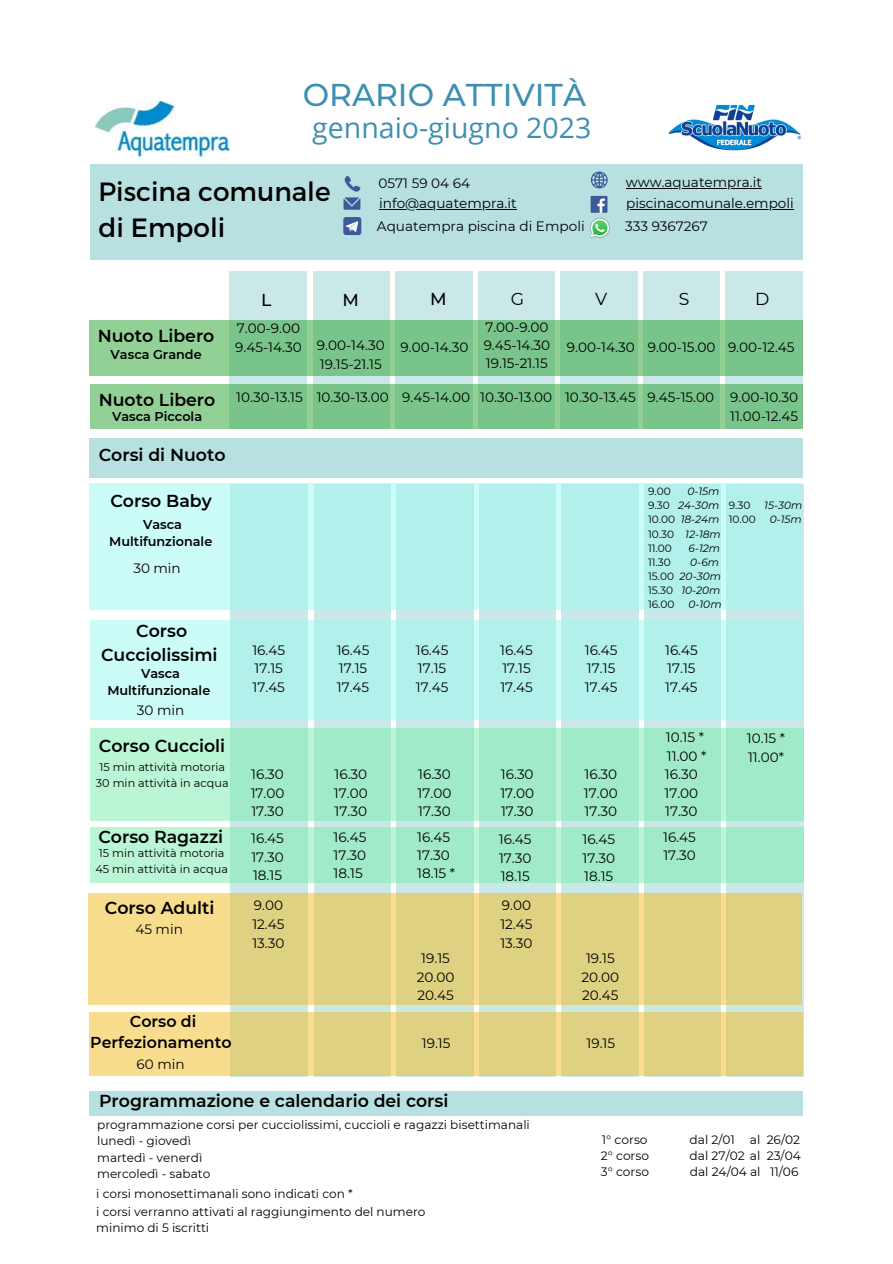
<style>
.page{position:relative;width:893px;height:1264px;background:#fff}
.page>*{position:absolute;margin:0;border:0;box-sizing:border-box;transform-origin:0 0}
.t1{font:500 31.5px "Montserrat";color:#3f8fb1}
.t2{font:28.5px "Open Sans";color:#3f8fb1}
.t3{font:26.4px/36px "Montserrat";color:#000}
.t4{font:600 17.25px/24.2px "Montserrat";color:#000;text-align:center}
.t5{font:17.25px "Montserrat";color:#000}
.t6{font:500 17.25px "Montserrat";color:#000}
.t7{font:600 15.75px/21.3px "Montserrat";color:#000;text-align:center}
.t8{font:13.65px/18.6px "Montserrat";color:#000;text-align:justify}
.t9{font:600 12.75px/17.1px "Montserrat";color:#000;text-align:center}
.t10{font:12.15px/16px "Montserrat";color:#000}
.t11{font:11.25px/15.9px "Montserrat";color:#000;text-align:center}
.t12{font:italic 10.65px/14.1px "Montserrat";color:#000}
.t13{font:10.65px "Montserrat";color:#000}
.s1{font-weight:600;font-size:17.25px}
.s2{font-style:normal}
</style>
<div class="page">
<div style="left:725px;top:271px;width:78px;height:158px;background:#cbe8e8"></div>
<div style="left:395px;top:271px;width:77px;height:158px;background:#cbe8e8"></div>
<div style="left:478px;top:271px;width:76px;height:158px;background:#cbe8e8"></div>
<div style="left:560px;top:271px;width:77px;height:158px;background:#cbe8e8"></div>
<div style="left:229px;top:271px;width:78px;height:158px;background:#cbe8e8"></div>
<div style="left:643px;top:271px;width:76px;height:158px;background:#cbe8e8"></div>
<div style="left:313px;top:271px;width:76px;height:158px;background:#cbe8e8"></div>
<img style="left:669px;top:105px;width:132px;height:46px">
<img style="left:95px;top:101px;width:134px;height:56px">
<div style="left:90px;top:164px;width:712px;height:95px;background:#b8e0e1"></div>
<div style="left:590px;top:196px;width:17px;height:17px;background:#3d5a98"></div>
<svg style="left:597px;top:198px;width:7px;height:15px"></svg>
<svg style="left:590px;top:171px;width:17px;height:17px"></svg>
<hr style="left:626px;top:209px;width:167px;height:1px;background:#000">
<hr style="left:626px;top:188px;width:135px;height:1px;background:#000">
<svg style="left:90px;top:320px;width:712px;height:56px;background:#7ec68c"></svg>
<hr style="left:379px;top:209px;width:137px;height:1px;background:#000">
<svg style="left:343px;top:176px;width:17px;height:34px"></svg>
<svg style="left:343px;top:217px;width:18px;height:18px"></svg>
<svg style="left:90px;top:384px;width:712px;height:45px;background:#7ec68c"></svg>
<svg style="left:726px;top:484px;width:78px;height:592px;background:#c8e6df"></svg>
<svg style="left:396px;top:610px;width:77px;height:466px;background:#cae7e2"></svg>
<svg style="left:479px;top:610px;width:76px;height:466px;background:#cae7e2"></svg>
<svg style="left:561px;top:610px;width:77px;height:466px;background:#cae7e2"></svg>
<svg style="left:230px;top:610px;width:78px;height:466px;background:#cae7e2"></svg>
<svg style="left:644px;top:610px;width:77px;height:466px;background:#cae7e2"></svg>
<svg style="left:314px;top:610px;width:76px;height:466px;background:#cae7e2"></svg>
<svg style="left:89px;top:484px;width:712px;height:126px;background:#b8f2ee"></svg>
<svg style="left:90px;top:620px;width:713px;height:99px;background:#b8f2ee"></svg>
<div style="left:89px;top:438px;width:713px;height:39px;background:#b8e0e1"></div>
<svg style="left:89px;top:893px;width:712px;height:111px;background:#e4d384"></svg>
<svg style="left:90px;top:727px;width:713px;height:93px;background:#a6eccc"></svg>
<svg style="left:90px;top:1012px;width:712px;height:63px;background:#e4d384"></svg>
<img style="left:590px;top:218px;width:20px;height:20px">
<svg style="left:590px;top:219px;width:19px;height:18px"></svg>
<svg style="left:90px;top:827px;width:713px;height:56px;background:#a6eccb"></svg>
<div style="left:89px;top:1090px;width:713px;height:25px;background:#b8e0e1"></div>
<h1 class="t1" style="left:302px;top:75px;width:285px">ORARIO ATTIVITÀ</h1>
<h2 class="t2" style="left:312px;top:108px;width:280px">gennaio-giugno 2023</h2>
<h3 class="t3" style="left:98px;top:172px;width:233px">Piscina comunale di Empoli</h3>
<p class="t8" style="left:378px;top:174px;width:93px">0571 59 04 64</p>
<p class="t8" style="left:377px;top:216px;width:209px">Aquatempra piscina di Empoli</p>
<p class="t8" style="left:379px;top:194px;width:139px">info@aquatempra.it</p>
<p class="t8" style="left:626px;top:173px;width:137px">www.aquatempra.it</p>
<p class="t8" style="left:626px;top:194px;width:169px">piscinacomunale.empoli</p>
<p class="t8" style="left:625px;top:217px;width:84px">333 9367267</p>
<p class="t6" style="left:261px;top:289px;width:12px">L</p>
<p class="t6" style="left:342px;top:289px;width:18px">M</p>
<p class="t6" style="left:430px;top:288px;width:18px">M</p>
<p class="t5" style="left:510px;top:288px;width:15px">G</p>
<p class="t5" style="left:595px;top:288px;width:14px">V</p>
<p class="t5" style="left:678px;top:288px;width:12px">S</p>
<p class="t5" style="left:755px;top:288px;width:16px">D</p>
<p class="t8" style="left:317px;top:336px;width:69px">9.00-14.30<br>19.15-21.15</p>
<p class="t8" style="left:567px;top:337px;width:69px">9.00-14.30</p>
<p class="t8" style="left:728px;top:337px;width:68px">9.00-12.45</p>
<p class="t8" style="left:99px;top:388px;width:372px"><span class="s1">Nuoto Libero</span> 10.30-13.15 10.30-13.00 9.45-14.00</p>
<p class="t8" style="left:565px;top:388px;width:234px;text-align:right">10.30-13.45 9.45-15.00 9.00-10.30<br>11.00-12.45</p>
<p class="t4" style="left:98px;top:323px;width:118px">Nuoto Libero</p>
<p class="t8" style="left:235px;top:319px;width:68px">7.00-9.00<br>9.45-14.30</p>
<p class="t8" style="left:483px;top:318px;width:68px;line-height:18px">7.00-9.00<br>9.45-14.30<br>19.15-21.15</p>
<p class="t8" style="left:400px;top:337px;width:69px">9.00-14.30</p>
<p class="t8" style="left:647px;top:337px;width:69px">9.00-15.00</p>
<p class="t9" style="left:111px;top:345px;width:92px">Vasca Grande</p>
<p class="t8" style="left:480px;top:388px;width:74px">10.30-13.00</p>
<p class="t9" style="left:112px;top:407px;width:92px">Vasca Piccola</p>
<p class="t4" style="left:99px;top:443px;width:128px">Corsi di Nuoto</p>
<p class="t4" style="left:110px;top:489px;width:103px">Corso Baby</p>
<p class="t9" style="left:109px;top:516px;width:104px">Vasca<br>Multifunzionale</p>
<p class="t8" style="left:133px;top:558px;width:49px">30 min</p>
<p class="t4" style="left:101px;top:618px;width:118px">Corso<br>Cucciolissimi</p>
<p class="t9" style="left:107px;top:664px;width:104px">Vasca<br>Multifunzionale</p>
<p class="t8" style="left:137px;top:701px;width:49px">30 min</p>
<p class="t4" style="left:99px;top:734px;width:128px">Corso Cuccioli</p>
<p class="t11" style="left:96px;top:758px;width:134px">15 min attività motoria<br>30 min attività in acqua</p>
<p class="t4" style="left:98px;top:825px;width:126px">Corso Ragazzi</p>
<p class="t11" style="left:95px;top:844px;width:134px">15 min attività motoria<br>45 min attività in acqua</p>
<p class="t12" style="left:648px;top:484px;width:74px;text-indent:39px">0-15m<br><span class="s2">9.30</span> 24-30m<br><span class="s2">10.00</span> 18-24m<br><span class="s2">10.30</span> 12-18m<br><span class="s2">11.00</span></p>
<p class="t13" style="left:648px;top:485px;width:24px">9.00</p>
<p class="t12" style="left:688px;top:541px;width:33px">6-12m</p>
<p class="t13" style="left:648px;top:555px;width:24px">11.30</p>
<p class="t12" style="left:648px;top:555px;width:74px;text-indent:42px">0-6m<br><span class="s2">15.00</span> 20-30m<br><span class="s2">15.30</span> 10-20m<br><span class="s2">16.00</span></p>
<p class="t12" style="left:688px;top:597px;width:35px">0-10m</p>
<p class="t13" style="left:728px;top:499px;width:23px">9.30</p>
<p class="t12" style="left:764px;top:498px;width:40px">15-30m</p>
<p class="t13" style="left:728px;top:513px;width:29px">10.00</p>
<p class="t12" style="left:769px;top:512px;width:34px">0-15m</p>
<p class="t8" style="left:252px;top:640px;width:34px;text-align:left">16.45<br>17.15<br>17.45</p>
<p class="t8" style="left:337px;top:640px;width:34px;text-align:left">16.45<br>17.15<br>17.45</p>
<p class="t8" style="left:416px;top:640px;width:34px;text-align:left">16.45<br>17.15<br>17.45</p>
<p class="t8" style="left:500px;top:640px;width:34px;text-align:left">16.45<br>17.15<br>17.45</p>
<p class="t8" style="left:584px;top:640px;width:34px;text-align:left">16.45<br>17.15<br>17.45</p>
<p class="t8" style="left:665px;top:640px;width:34px;text-align:left">16.45<br>17.15<br>17.45</p>
<p class="t8" style="left:251px;top:764px;width:35px">16.30<br>17.00<br>17.30</p>
<p class="t8" style="left:334px;top:764px;width:35px">16.30<br>17.00<br>17.30</p>
<p class="t8" style="left:417px;top:764px;width:35px">16.30<br>17.00<br>17.30</p>
<p class="t8" style="left:500px;top:764px;width:35px">16.30<br>17.00<br>17.30</p>
<p class="t8" style="left:584px;top:764px;width:35px">16.30<br>17.00<br>17.30</p>
<p class="t8" style="left:664px;top:728px;width:43px;text-align:left">10.15 *<br>11.00 *<br>16.30<br>17.00<br>17.30</p>
<p class="t8" style="left:746px;top:728px;width:40px">10.15 *<br>11.00*</p>
<p class="t8" style="left:251px;top:829px;width:34px">16.45<br>17.30<br>18.15</p>
<p class="t8" style="left:333px;top:828px;width:34px;line-height:18px">16.45<br>17.30<br>18.15</p>
<p class="t8" style="left:417px;top:827px;width:39px;line-height:18px;text-align:left">16.45<br>17.30<br>18.15 *</p>
<p class="t8" style="left:499px;top:829px;width:34px">16.45<br>17.30<br>18.15</p>
<p class="t8" style="left:582px;top:829px;width:34px">16.45<br>17.30<br>18.15</p>
<p class="t8" style="left:663px;top:827px;width:34px;line-height:18px">16.45<br>17.30</p>
<p class="t4" style="left:105px;top:895px;width:111px">Corso Adulti</p>
<p class="t8" style="left:252px;top:896px;width:34px">9.00<br>12.45<br>13.30</p>
<p class="t8" style="left:135px;top:919px;width:49px">45 min</p>
<p class="t7" style="left:90px;top:1010px;width:143px">Corso di<br>Perfezionamento</p>
<p class="t8" style="left:136px;top:1054px;width:50px">60 min</p>
<p class="t8" style="left:500px;top:896px;width:34px">9.00<br>12.45<br>13.30</p>
<p class="t8" style="left:417px;top:949px;width:39px;text-align:center">19.15<br>20.00<br>20.45</p>
<p class="t8" style="left:581px;top:949px;width:39px;text-align:center">19.15<br>20.00<br>20.45</p>
<p class="t8" style="left:422px;top:1033px;width:30px">19.15</p>
<p class="t8" style="left:586px;top:1033px;width:30px">19.15</p>
<p class="t4" style="left:99px;top:1088px;width:351px">Programmazione e calendario dei corsi</p>
<p class="t10" style="left:97px;top:1116px;width:434px">programmazione corsi per cucciolissimi, cuccioli e ragazzi bisettimanali lunedì - giovedì<br>martedì - venerdì<br>mercoledì - sabato</p>
<p class="t10" style="left:96px;top:1185px;width:258px">i corsi monosettimanali sono indicati con *</p>
<p class="t10" style="left:96px;top:1203px;width:331px">i corsi verranno attivati al raggiungimento del numero minimo di 5 iscritti</p>
<p class="t10" style="left:601px;top:1131px;width:50px">1° corso<br>2° corso<br>3° corso</p>
<p class="t10" style="left:689px;top:1131px;width:113px">dal 2/01 al 26/02 dal 27/02 al 23/04</p>
<p class="t10" style="left:689px;top:1163px;width:110px">dal 24/04 al 11/06</p>
</div>
